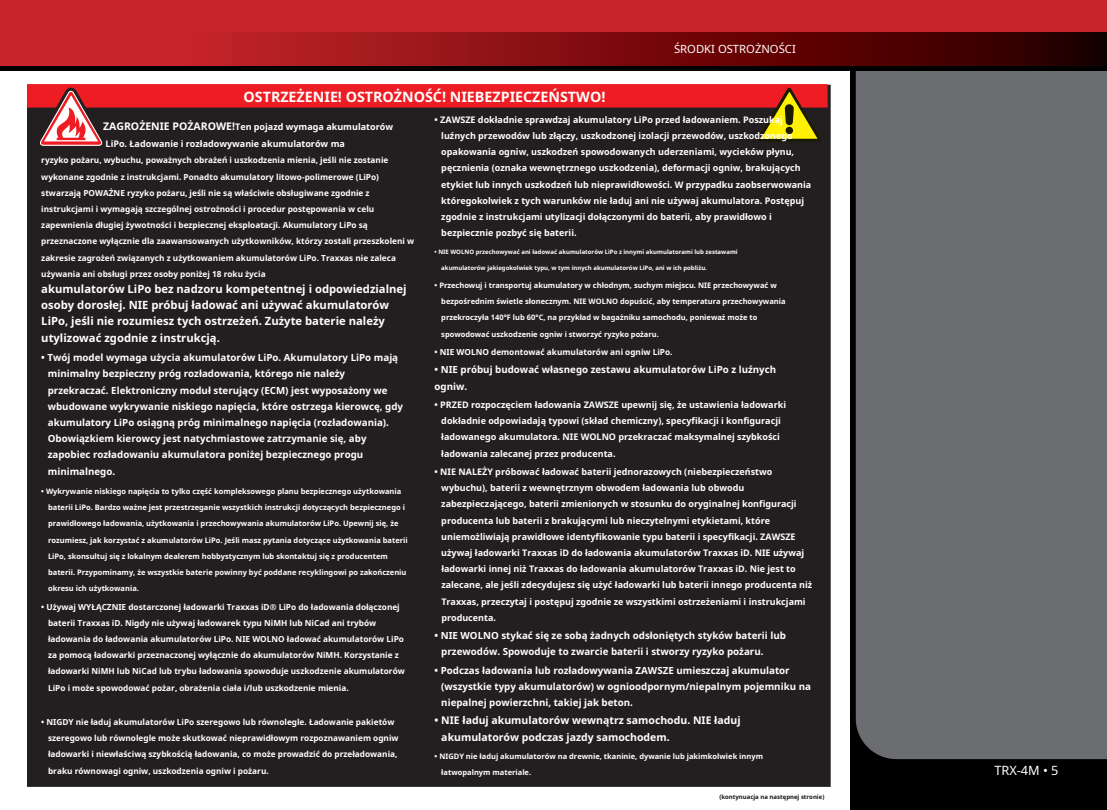
<style>
.page{position:relative;width:1107px;height:810px;background:#fff}
.page>*{position:absolute;margin:0;border:0;box-sizing:border-box;transform-origin:0 0}
.t1{font:700 14.25px "Noto Sans";color:#fff}
.t2{font:12.75px "Noto Sans";color:#fff}
.t3{font:700 11.25px/16.2px "Noto Sans";color:#fff}
.t4{font:11.25px "Noto Sans";color:#fff}
.t5{font:700 10.5px/16.2px "Noto Sans";color:#fff}
.t6{font:700 9.75px/16.2px "Noto Sans";color:#fff}
.t7{font:700 9px/16.2px "Noto Sans";color:#fff}
.t8{font:700 8.25px/16.2px "Noto Sans";color:#fff}
.t9{font:700 7.5px/16.2px "Noto Sans";color:#fff}
.t10{font:700 6px "Noto Sans";color:#fff}
.t11{font:700 6px "Noto Sans";color:#171615}
.s1{font-size:10.5px}
</style>
<div class="page">
<div style="left:850px;top:13px;width:257px;height:797px;background:#000"></div>
<div style="left:856px;top:71px;width:251px;height:688px;background:#6c6d70"></div>
<div style="left:0;top:0;width:1107px;height:70px;background:#000"></div>
<div style="left:0;top:0;width:1107px;height:51px;background:#c8242b"></div>
<svg style="left:0;top:32px;width:1107px;height:34px;background:#831013"></svg>
<div style="left:27px;top:85px;width:804px;height:702px;background:#231f20"></div>
<svg style="left:27px;top:84px;width:801px;height:70px;background:#702624"></svg>
<p class="t4" style="left:674px;top:41px;width:123px">ŚRODKI OSTROŻNOŚCI</p>
<h1 class="t1" style="left:244px;top:87px;width:363px">OSTRZEŻENIE! OSTROŻNOŚĆ! NIEBEZPIECZEŃSTWO!</h1>
<p class="t7" style="left:103px;top:119px;width:291px;line-height:16.8px"><span class="s1">ZAGROŻENIE POŻAROWE!</span>Ten pojazd wymaga akumulatorów<br>LiPo. Ładowanie i rozładowywanie akumulatorów ma</p>
<p class="t8" style="left:41px;top:152px;width:374px">ryzyko pożaru, wybuchu, poważnych obrażeń i uszkodzenia mienia, jeśli nie zostanie wykonane zgodnie z instrukcjami. Ponadto akumulatory litowo-polimerowe (LiPo) stwarzają POWAŻNE ryzyko pożaru, jeśli nie są właściwie obsługiwane zgodnie z instrukcjami i wymagają szczególnej ostrożności i procedur postępowania w celu zapewnienia długiej żywotności i bezpiecznej eksploatacji. Akumulatory LiPo są przeznaczone wyłącznie dla zaawansowanych użytkowników, którzy zostali przeszkoleni w zakresie zagrożeń związanych z użytkowaniem akumulatorów LiPo. Traxxas nie zaleca używania ani obsługi przez osoby poniżej 18 roku życia</p>
<p class="t3" style="left:41px;top:281px;width:367px">akumulatorów LiPo bez nadzoru kompetentnej i odpowiedzialnej osoby dorosłej. NIE próbuj ładować ani używać akumulatorów LiPo, jeśli nie rozumiesz tych ostrzeżeń. Zużyte baterie należy utylizować zgodnie z instrukcją.</p>
<p class="t7" style="left:441px;top:111px;width:371px;text-indent:-7px">• ZAWSZE dokładnie sprawdzaj akumulatory LiPo przed ładowaniem. Poszukaj luźnych przewodów lub złączy, uszkodzonej izolacji przewodów, uszkodzonego opakowania ogniw, uszkodzeń spowodowanych uderzeniami, wycieków płynu, pęcznienia (oznaka wewnętrznego uszkodzenia), deformacji ogniw, brakujących etykiet lub innych uszkodzeń lub nieprawidłowości. W przypadku zaobserwowania któregokolwiek z tych warunków nie ładuj ani nie używaj akumulatora. Postępuj zgodnie z instrukcjami utylizacji dołączonymi do baterii, aby prawidłowo i bezpiecznie pozbyć się baterii.</p>
<p class="t10" style="left:435px;top:247px;width:305px">• NIE WOLNO przechowywać ani ładować akumulatorów LiPo z innymi akumulatorami lub zestawami</p>
<p class="t10" style="left:441px;top:263px;width:267px">akumulatorów jakiegokolwiek typu, w tym innych akumulatorów LiPo, ani w ich pobliżu.</p>
<p class="t9" style="left:441px;top:277px;width:346px;text-indent:-7px">• Przechowuj i transportuj akumulatory w chłodnym, suchym miejscu. NIE przechowywać w bezpośrednim świetle słonecznym. NIE WOLNO dopuścić, aby temperatura przechowywania przekroczyła 140°F lub 60°C, na przykład w bagażniku samochodu, ponieważ może to spowodować uszkodzenie ogniw i stworzyć ryzyko pożaru.</p>
<p class="t6" style="left:48px;top:349px;width:357px;text-indent:-6px">• Twój model wymaga użycia akumulatorów LiPo. Akumulatory LiPo mają minimalny bezpieczny próg rozładowania, którego nie należy przekraczać. Elektroniczny moduł sterujący (ECM) jest wyposażony we wbudowane wykrywanie niskiego napięcia, które ostrzega kierowcę, gdy akumulatory LiPo osiągną próg minimalnego napięcia (rozładowania).<br>Obowiązkiem kierowcy jest natychmiastowe zatrzymanie się, aby zapobiec rozładowaniu akumulatora poniżej bezpiecznego progu minimalnego.</p>
<p class="t9" style="left:48px;top:483px;width:361px;text-indent:-7px">• Wykrywanie niskiego napięcia to tylko część kompleksowego planu bezpiecznego użytkowania baterii LiPo. Bardzo ważne jest przestrzeganie wszystkich instrukcji dotyczących bezpiecznego i prawidłowego ładowania, użytkowania i przechowywania akumulatorów LiPo. Upewnij się, że rozumiesz, jak korzystać z akumulatorów LiPo. Jeśli masz pytania dotyczące użytkowania baterii LiPo, skonsultuj się z lokalnym dealerem hobbystycznym lub skontaktuj się z producentem baterii. Przypominamy, że wszystkie baterie powinny być poddane recyklingowi po zakończeniu okresu ich użytkowania.</p>
<p class="t8" style="left:48px;top:598px;width:358px;text-indent:-7px">• Używaj WYŁĄCZNIE dostarczonej ładowarki Traxxas iD® LiPo do ładowania dołączonej baterii Traxxas iD. Nigdy nie używaj ładowarek typu NiMH lub NiCad ani trybów ładowania do ładowania akumulatorów LiPo. NIE WOLNO ładować akumulatorów LiPo za pomocą ładowarki przeznaczonej wyłącznie do akumulatorów NiMH. Korzystanie z ładowarki NiMH lub NiCad lub trybu ładowania spowoduje uszkodzenie akumulatorów LiPo i może spowodować pożar, obrażenia ciała i/lub uszkodzenie mienia.</p>
<p class="t8" style="left:435px;top:344px;width:240px">• NIE WOLNO demontować akumulatorów ani ogniw LiPo.</p>
<p class="t6" style="left:435px;top:362px;width:343px">• NIE próbuj budować własnego zestawu akumulatorów LiPo z luźnych ogniw.</p>
<p class="t7" style="left:441px;top:396px;width:346px;text-indent:-7px">• PRZED rozpoczęciem ładowania ZAWSZE upewnij się, że ustawienia ładowarki dokładnie odpowiadają typowi (skład chemiczny), specyfikacji i konfiguracji ładowanego akumulatora. NIE WOLNO przekraczać maksymalnej szybkości ładowania zalecanej przez producenta.</p>
<p class="t7" style="left:441px;top:463px;width:372px;text-indent:-7px">• NIE NALEŻY próbować ładować baterii jednorazowych (niebezpieczeństwo wybuchu), baterii z wewnętrznym obwodem ładowania lub obwodu zabezpieczającego, baterii zmienionych w stosunku do oryginalnej konfiguracji producenta lub baterii z brakującymi lub nieczytelnymi etykietami, które uniemożliwiają prawidłowe identyfikowanie typu baterii i specyfikacji. ZAWSZE używaj ładowarki Traxxas iD do ładowania akumulatorów Traxxas iD. NIE używaj ładowarki innej niż Traxxas do ładowania akumulatorów Traxxas iD. Nie jest to zalecane, ale jeśli zdecydujesz się użyć ładowarki lub baterii innego producenta niż Traxxas, przeczytaj i postępuj zgodnie ze wszystkimi ostrzeżeniami i instrukcjami producenta.</p>
<p class="t6" style="left:441px;top:627px;width:346px;text-indent:-7px">• NIE WOLNO stykać się ze sobą żadnych odsłoniętych styków baterii lub przewodów. Spowoduje to zwarcie baterii i stworzy ryzyko pożaru.</p>
<p class="t6" style="left:441px;top:662px;width:371px;text-indent:-7px">• Podczas ładowania lub rozładowywania ZAWSZE umieszczaj akumulator (wszystkie typy akumulatorów) w ognioodpornym/niepalnym pojemniku na niepalnej powierzchni, takiej jak beton.</p>
<p class="t8" style="left:48px;top:714px;width:352px;text-indent:-7px">• NIGDY nie ładuj akumulatorów LiPo szeregowo lub równolegle. Ładowanie pakietów szeregowo lub równolegle może skutkować nieprawidłowym rozpoznawaniem ogniw ładowarki i niewłaściwą szybkością ładowania, co może prowadzić do przeładowania, braku równowagi ogniw, uszkodzenia ogniw i pożaru.</p>
<p class="t5" style="left:441px;top:712px;width:301px;text-indent:-7px">• NIE ładuj akumulatorów wewnątrz samochodu. NIE ładuj akumulatorów podczas jazdy samochodem.</p>
<p class="t9" style="left:441px;top:748px;width:323px;text-indent:-7px">• NIGDY nie ładuj akumulatorów na drewnie, tkaninie, dywanie lub jakimkolwiek innym łatwopalnym materiale.</p>
<p class="t11" style="left:719px;top:792px;width:106px">(kontynuacja na następnej stronie)</p>
<h2 class="t2" style="left:994px;top:762px;width:66px">TRX-4M • 5</h2>
</div>
